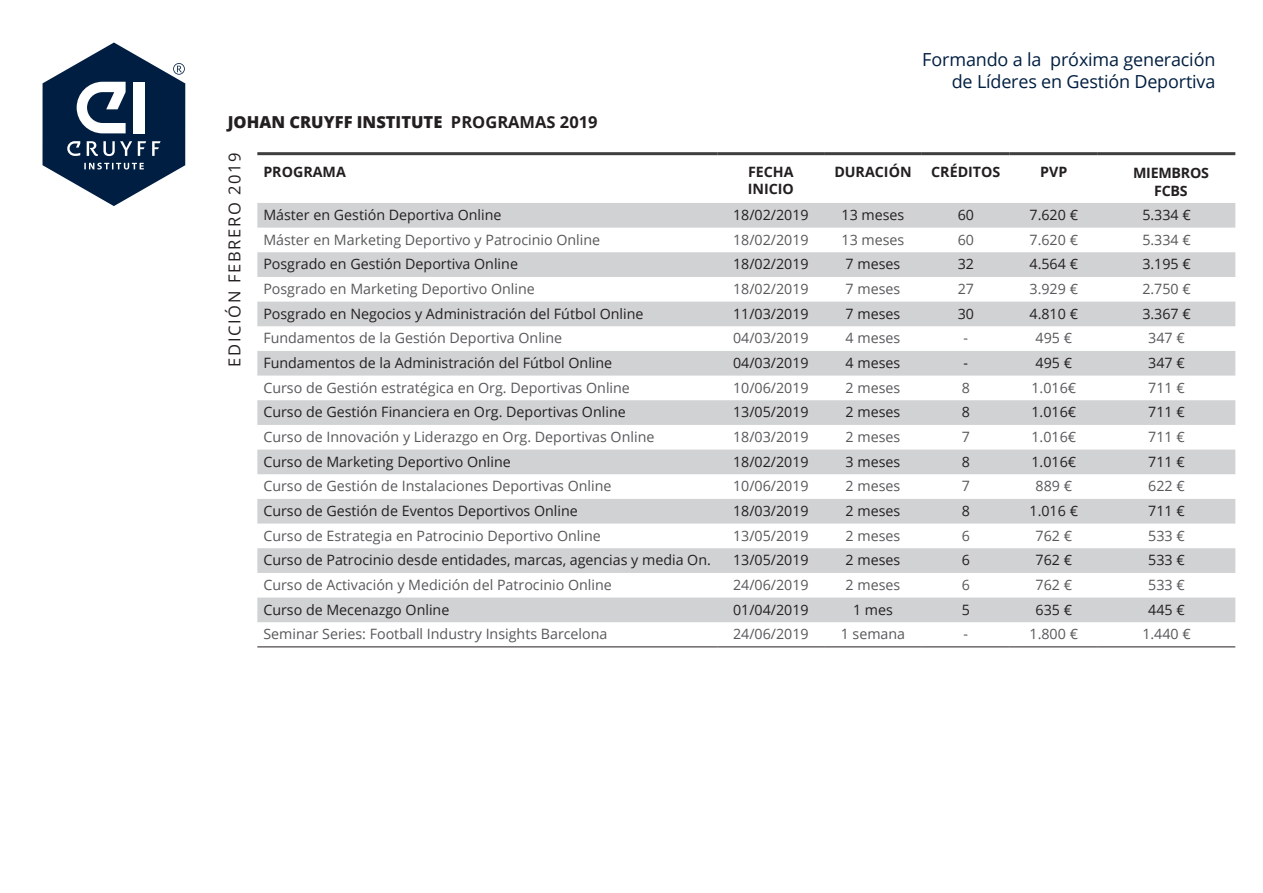
<style>
.page{position:relative;width:1263px;height:893px;background:#fff}
.page>*{position:absolute;margin:0;border:0;box-sizing:border-box;transform-origin:0 0}
.t1{font:18px/22.5px "Open Sans";letter-spacing:-.01em;color:#001e41;text-align:right}
.t2{font:800 16.5px "Open Sans";color:#231f20}
.t3{font:16.5px "Open Sans";letter-spacing:.1em;color:#231f20}
.t4{font:14.25px "Open Sans";color:#57585a}
.t5{font:14.25px "Open Sans";color:#231f20}
.t6{font:700 14.25px/17.1px "Open Sans";color:#231f20}
.t7{font:700 14.25px/18.1px "Open Sans";letter-spacing:-.02em;color:#231f20;text-align:center}
.s1{font-style:inherit}
.s2{font-weight:700}
</style>
<div class="page">
<svg style="left:43px;top:43px;width:142px;height:163px"></svg>
<svg style="left:257px;top:203px;width:978px;height:419px;fill:#d1d2d4"></svg>
<hr style="left:257px;top:152px;width:461px;height:3px;background:#3e3e3f">
<hr style="left:718px;top:152px;width:106px;height:3px;background:#3e3e3f">
<hr style="left:824px;top:152px;width:98px;height:3px;background:#3e3e3f">
<hr style="left:922px;top:152px;width:88px;height:3px;background:#3e3e3f">
<hr style="left:1010px;top:152px;width:88px;height:3px;background:#3e3e3f">
<hr style="left:1098px;top:152px;width:137px;height:3px;background:#3e3e3f">
<hr style="left:257px;top:647px;width:461px;height:1px;background:#231f20">
<hr style="left:718px;top:647px;width:106px;height:1px;background:#231f20">
<hr style="left:824px;top:647px;width:98px;height:1px;background:#231f20">
<hr style="left:922px;top:647px;width:88px;height:1px;background:#231f20">
<hr style="left:1010px;top:647px;width:88px;height:1px;background:#231f20">
<hr style="left:1098px;top:647px;width:137px;height:1px;background:#231f20">
<p class="t1" style="left:922px;top:47px;width:295px">Forma<span class="s1">n</span>do a la próxima generación de Líderes en Gestión Deportiva</p>
<p class="t2" style="left:228px;top:109px;width:371px">JOHAN CRUYFF INSTITUTE <span class="s2">PROGRAMAS 2019</span></p>
<p class="t6" style="left:263px;top:163px;width:84px">PROGRAMA</p>
<p class="t6" style="left:748px;top:163px;width:48px">FECHA<br>INICIO</p>
<p class="t6" style="left:834px;top:163px;width:79px">DURACIÓN</p>
<p class="t6" style="left:931px;top:163px;width:71px">CRÉDITOS</p>
<p class="t6" style="left:1040px;top:163px;width:29px">PVP</p>
<p class="t7" style="left:1133px;top:163px;width:77px">MIEMBROS<br>FCBS</p>
<p class="t5" style="left:263px;top:205px;width:240px">Máster en Gestión Deportiva Online</p>
<p class="t5" style="left:733px;top:205px;width:77px">18/02/2019</p>
<p class="t5" style="left:841px;top:205px;width:64px">13 meses</p>
<p class="t5" style="left:958px;top:205px;width:18px">60</p>
<p class="t5" style="left:1029px;top:205px;width:50px">7.620 €</p>
<p class="t5" style="left:1142px;top:205px;width:50px">5.334 €</p>
<p class="t4" style="left:263px;top:230px;width:338px">Máster en Marketing Deportivo y Patrocinio Online</p>
<p class="t4" style="left:733px;top:230px;width:77px">18/02/2019</p>
<p class="t4" style="left:841px;top:230px;width:64px">13 meses</p>
<p class="t4" style="left:958px;top:230px;width:18px">60</p>
<p class="t4" style="left:1029px;top:230px;width:50px">7.620 €</p>
<p class="t4" style="left:1142px;top:230px;width:50px">5.334 €</p>
<p class="t5" style="left:263px;top:254px;width:256px">Posgrado en Gestión Deportiva Online</p>
<p class="t5" style="left:733px;top:254px;width:77px">18/02/2019</p>
<p class="t5" style="left:846px;top:254px;width:56px">7 meses</p>
<p class="t5" style="left:958px;top:254px;width:18px">32</p>
<p class="t5" style="left:1029px;top:254px;width:50px">4.564 €</p>
<p class="t5" style="left:1142px;top:254px;width:50px">3.195 €</p>
<p class="t4" style="left:263px;top:279px;width:273px">Posgrado en Marketing Deportivo Online</p>
<p class="t4" style="left:733px;top:279px;width:77px">18/02/2019</p>
<p class="t4" style="left:846px;top:279px;width:56px">7 meses</p>
<p class="t4" style="left:958px;top:279px;width:18px">27</p>
<p class="t4" style="left:1029px;top:279px;width:50px">3.929 €</p>
<p class="t4" style="left:1142px;top:279px;width:50px">2.750 €</p>
<p class="t5" style="left:263px;top:304px;width:382px">Posgrado en Negocios y Administración del Fútbol Online</p>
<p class="t5" style="left:733px;top:304px;width:77px">11/03/2019</p>
<p class="t5" style="left:846px;top:304px;width:56px">7 meses</p>
<p class="t5" style="left:958px;top:304px;width:18px">30</p>
<p class="t5" style="left:1029px;top:304px;width:50px">4.810 €</p>
<p class="t5" style="left:1142px;top:304px;width:50px">3.367 €</p>
<p class="t4" style="left:263px;top:328px;width:300px">Fundamentos de la Gestión Deportiva Online</p>
<p class="t4" style="left:733px;top:328px;width:77px">04/03/2019</p>
<p class="t4" style="left:846px;top:328px;width:56px">4 meses</p>
<p class="t4" style="left:963px;top:328px;width:6px">-</p>
<p class="t4" style="left:1035px;top:328px;width:38px">495 €</p>
<p class="t4" style="left:1148px;top:328px;width:38px">347 €</p>
<p class="t5" style="left:263px;top:353px;width:350px">Fundamentos de la Administración del Fútbol Online</p>
<p class="t5" style="left:733px;top:353px;width:77px">04/03/2019</p>
<p class="t5" style="left:846px;top:353px;width:56px">4 meses</p>
<p class="t5" style="left:963px;top:353px;width:6px">-</p>
<p class="t5" style="left:1035px;top:353px;width:38px">495 €</p>
<p class="t5" style="left:1148px;top:353px;width:38px">347 €</p>
<p class="t4" style="left:263px;top:378px;width:368px">Curso de Gestión estratégica en Org. Deportivas Online</p>
<p class="t4" style="left:733px;top:378px;width:77px">10/06/2019</p>
<p class="t4" style="left:846px;top:378px;width:56px">2 meses</p>
<p class="t4" style="left:962px;top:378px;width:10px">8</p>
<p class="t4" style="left:1031px;top:378px;width:46px">1.016€</p>
<p class="t4" style="left:1148px;top:378px;width:38px">711 €</p>
<p class="t5" style="left:263px;top:402px;width:364px">Curso de Gestión Financiera en Org. Deportivas Online</p>
<p class="t5" style="left:733px;top:402px;width:77px">13/05/2019</p>
<p class="t5" style="left:846px;top:402px;width:56px">2 meses</p>
<p class="t5" style="left:962px;top:402px;width:10px">8</p>
<p class="t5" style="left:1031px;top:402px;width:46px">1.016€</p>
<p class="t5" style="left:1148px;top:402px;width:38px">711 €</p>
<p class="t4" style="left:263px;top:427px;width:393px">Curso de Innovación y Liderazgo en Org. Deportivas Online</p>
<p class="t4" style="left:733px;top:427px;width:77px">18/03/2019</p>
<p class="t4" style="left:846px;top:427px;width:56px">2 meses</p>
<p class="t4" style="left:962px;top:427px;width:10px">7</p>
<p class="t4" style="left:1031px;top:427px;width:46px">1.016€</p>
<p class="t4" style="left:1148px;top:427px;width:38px">711 €</p>
<p class="t5" style="left:263px;top:452px;width:249px">Curso de Marketing Deportivo Online</p>
<p class="t5" style="left:733px;top:452px;width:77px">18/02/2019</p>
<p class="t5" style="left:846px;top:452px;width:56px">3 meses</p>
<p class="t5" style="left:962px;top:452px;width:10px">8</p>
<p class="t5" style="left:1031px;top:452px;width:46px">1.016€</p>
<p class="t5" style="left:1148px;top:452px;width:38px">711 €</p>
<p class="t4" style="left:263px;top:476px;width:350px">Curso de Gestión de Instalaciones Deportivas Online</p>
<p class="t4" style="left:733px;top:476px;width:77px">10/06/2019</p>
<p class="t4" style="left:846px;top:476px;width:56px">2 meses</p>
<p class="t4" style="left:962px;top:476px;width:10px">7</p>
<p class="t4" style="left:1035px;top:476px;width:38px">889 €</p>
<p class="t4" style="left:1148px;top:476px;width:38px">622 €</p>
<p class="t5" style="left:263px;top:501px;width:316px">Curso de Gestión de Eventos Deportivos Online</p>
<p class="t5" style="left:733px;top:501px;width:77px">18/03/2019</p>
<p class="t5" style="left:846px;top:501px;width:56px">2 meses</p>
<p class="t5" style="left:962px;top:501px;width:10px">8</p>
<p class="t5" style="left:1029px;top:501px;width:50px">1.016 €</p>
<p class="t5" style="left:1148px;top:501px;width:38px">711 €</p>
<p class="t4" style="left:263px;top:526px;width:339px">Curso de Estrategia en Patrocinio Deportivo Online</p>
<p class="t4" style="left:733px;top:526px;width:77px">13/05/2019</p>
<p class="t4" style="left:846px;top:526px;width:56px">2 meses</p>
<p class="t4" style="left:962px;top:526px;width:10px">6</p>
<p class="t4" style="left:1035px;top:526px;width:38px">762 €</p>
<p class="t4" style="left:1148px;top:526px;width:38px">533 €</p>
<p class="t5" style="left:263px;top:550px;width:449px">Curso de Patrocinio desde entidades, marcas, agencias y media On.</p>
<p class="t5" style="left:733px;top:550px;width:77px">13/05/2019</p>
<p class="t5" style="left:846px;top:550px;width:56px">2 meses</p>
<p class="t5" style="left:962px;top:550px;width:10px">6</p>
<p class="t5" style="left:1035px;top:550px;width:38px">762 €</p>
<p class="t5" style="left:1148px;top:550px;width:38px">533 €</p>
<p class="t4" style="left:263px;top:575px;width:350px">Curso de Activación y Medición del Patrocinio Online</p>
<p class="t4" style="left:733px;top:575px;width:77px">24/06/2019</p>
<p class="t4" style="left:846px;top:575px;width:56px">2 meses</p>
<p class="t4" style="left:962px;top:575px;width:10px">6</p>
<p class="t4" style="left:1035px;top:575px;width:38px">762 €</p>
<p class="t4" style="left:1148px;top:575px;width:38px">533 €</p>
<p class="t5" style="left:263px;top:600px;width:188px">Curso de Mecenazgo Online</p>
<p class="t5" style="left:733px;top:600px;width:77px">01/04/2019</p>
<p class="t5" style="left:853px;top:600px;width:41px">1 mes</p>
<p class="t5" style="left:962px;top:600px;width:10px">5</p>
<p class="t5" style="left:1035px;top:600px;width:38px">635 €</p>
<p class="t5" style="left:1148px;top:600px;width:38px">445 €</p>
<p class="t4" style="left:263px;top:624px;width:346px">Seminar Series: Football Industry Insights Barcelona</p>
<p class="t4" style="left:733px;top:624px;width:77px">24/06/2019</p>
<p class="t4" style="left:841px;top:624px;width:66px">1 semana</p>
<p class="t4" style="left:963px;top:624px;width:6px">-</p>
<p class="t4" style="left:1029px;top:624px;width:50px">1.800 €</p>
<p class="t4" style="left:1142px;top:624px;width:50px">1.440 €</p>
<p class="t3" style="left:223px;top:367px;width:216px;rotate:-90deg">EDICIÓN FEBRERO 2019</p>
</div>
